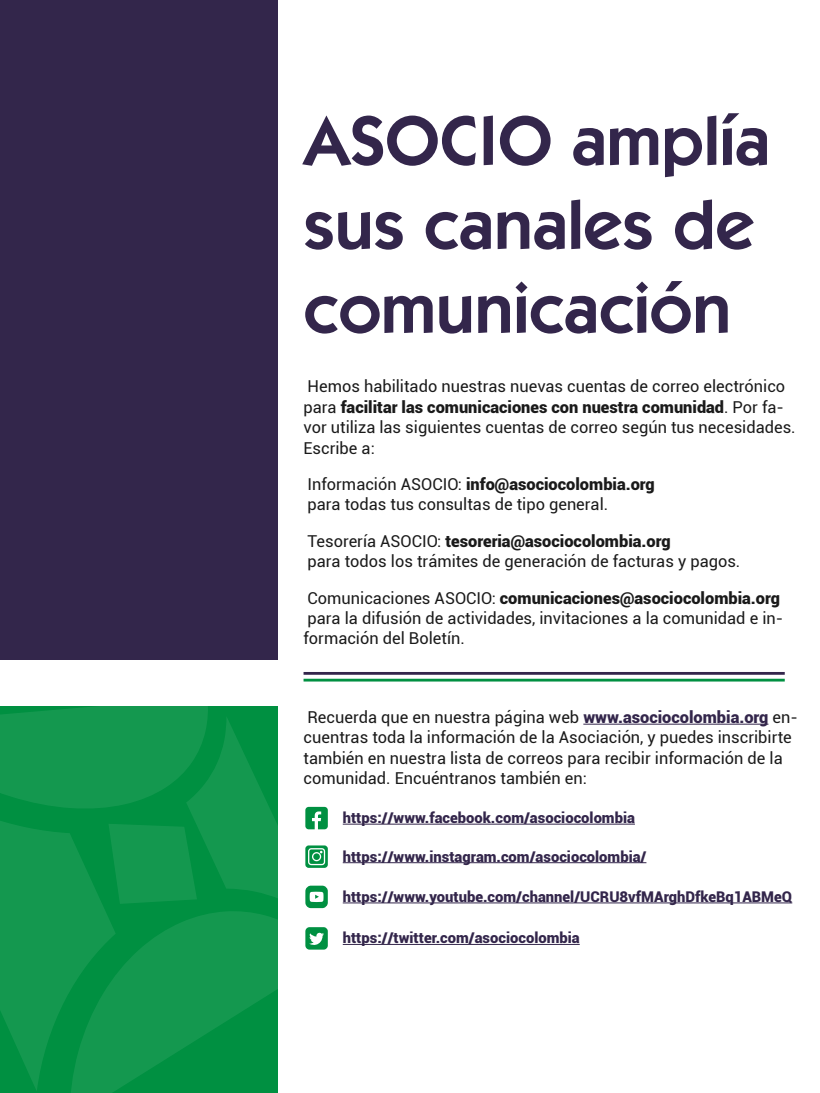
<style>
.page{position:relative;width:820px;height:1093px;background:#fff}
.page>*{position:absolute;margin:0;border:0;box-sizing:border-box;transform-origin:0 0}
.t1{font:600 69.92px/83.9px "ITC Kabel Std";color:#33264b}
.t2{font:16.4px/20.4px "Roboto";color:#1a1a1a}
.t3{font:900 14.8px "Roboto";color:#33264b}
.s1{font-weight:900}
.s2{font-weight:900;color:#33264b}
</style>
<div class="page">
<hr style="left:303px;top:672px;width:481px;height:3px;background:#33264b">
<hr style="left:303px;top:679px;width:481px;height:2px;background:#009041">
<svg style="left:0;top:716px;width:328px;height:377px;fill:#14984f"></svg>
<svg style="left:0;top:706px;width:208px;height:103px;background:#11964d"></svg>
<div style="left:0;top:0;width:277px;height:660px;background:#33264b"></div>
<hr style="left:583px;top:724px;width:185px;height:1px;background:#33264b">
<hr style="left:342px;top:824px;width:292px;height:1px;background:#33264b">
<hr style="left:342px;top:862px;width:304px;height:1px;background:#33264b">
<hr style="left:342px;top:902px;width:450px;height:1px;background:#33264b">
<hr style="left:342px;top:944px;width:237px;height:1px;background:#33264b">
<svg style="left:305px;top:807px;width:23px;height:22px"></svg>
<svg style="left:305px;top:845px;width:23px;height:23px"></svg>
<div style="left:313px;top:853px;width:7px;height:7px;background:#009041;border-radius:50%"></div>
<svg style="left:305px;top:886px;width:23px;height:22px"></svg>
<svg style="left:305px;top:927px;width:22px;height:22px"></svg>
<h1 class="t1" style="left:303px;top:99px;width:468px">ASOCIO amplía sus canales de comunicación</h1>
<p class="t2" style="left:303px;top:376px;width:493px">Hemos habilitado nuestras nuevas cuentas de correo electrónico para <span class="s1">facilitar las comunicaciones con nuestra comunidad</span>. Por fa&shy;vor utiliza las siguientes cuentas de correo según tus necesidades.<br>Escribe a:</p>
<p class="t2" style="left:307px;top:473px;width:348px">Información ASOCIO: <span class="s1">info@asociocolombia.org </span>para todas tus consultas de tipo general.</p>
<p class="t2" style="left:307px;top:530px;width:434px">Tesorería ASOCIO: <span class="s1">tesoreria@asociocolombia.org<br></span>para todos los trámites de generación de facturas y pagos.</p>
<p class="t2" style="left:303px;top:587px;width:481px">Comunicaciones ASOCIO: <span class="s1">comunicaciones@asociocolombia.org </span>para la difusión de actividades, invitaciones a la comunidad e in&shy;formación del Boletín.</p>
<p class="t2" style="left:303px;top:706px;width:495px">Recuerda que en nuestra página web <span class="s2">www.asociocolombia.org</span> en&shy;cuentras toda la información de la Asociación, y puedes inscribirte también en nuestra lista de correos para recibir información de la comunidad. Encuéntranos también en:</p>
<p class="t3" style="left:342px;top:807px;width:293px">https://www.facebook.com/asociocolombia</p>
<p class="t3" style="left:342px;top:846px;width:305px">https://www.instagram.com/asociocolombia/</p>
<p class="t3" style="left:342px;top:886px;width:451px">https://www.youtube.com/channel/UCRU8vfMArghDfkeBq1ABMeQ</p>
<p class="t3" style="left:342px;top:927px;width:238px">https://twitter.com/asociocolombia</p>
</div>
